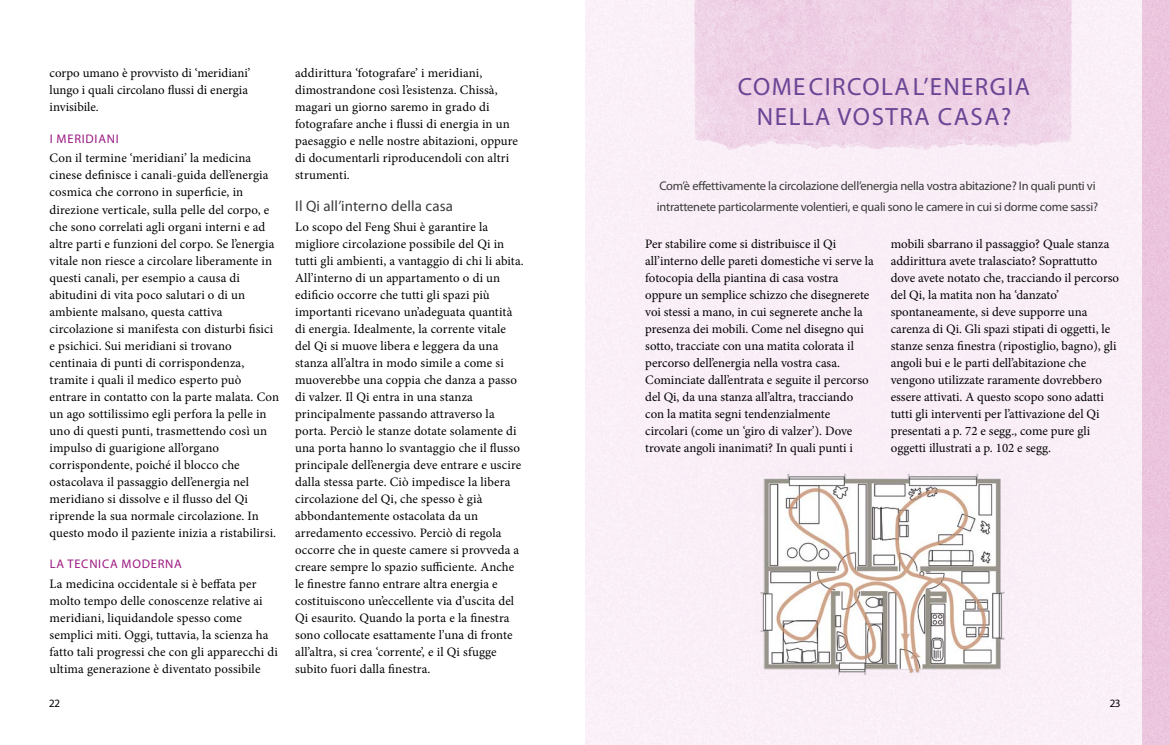
<style>
.page{position:relative;width:1170px;height:745px;background:#fff}
.page>*{position:absolute;margin:0;border:0;box-sizing:border-box;transform-origin:0 0}
.ueberschrift_sonders{font:25px/30px "Myriad Pro";letter-spacing:.06em;color:#6a4595;text-align:center}
.Grundschrift{font:15px "Myriad Pro";letter-spacing:.01em;color:#3c3c3b}
.fliesstext_abs{font:12.88px/17px "Minion Pro";letter-spacing:.005em;color:#000}
.Grundschrift-2{font:12.88px/17px "Minion Pro";letter-spacing:.01em;color:#000}
.fliesstext_abs-2{font:12.5px/21.2px "Myriad Pro";letter-spacing:-.02em;color:#3c3c3b}
.Ü5{font:12.5px "Myriad Pro";letter-spacing:.06em;color:#9c1a81}
.Pagina{font:11.25px "Myriad Pro";color:#000}
</style>
<div class="page">
<div style="left:572px;top:0;width:597px;height:744px;background:#fff;opacity:.5"></div>
<img style="left:693px;top:0;width:2px;height:116px">
<div style="left:1129px;top:0;width:40px;height:744px;background:#fff;opacity:.4"></div>
<img style="left:755px;top:470px;width:252px;height:206px">
<p class="fliesstext_abs" style="left:50px;top:65px;width:202px">corpo umano è provvisto di ‘meridiani’ lungo i quali circolano flussi di energia invisibile.</p>
<p class="Ü5" style="left:50px;top:131px;width:70px">I MERIDIANI</p>
<p class="fliesstext_abs" style="left:50px;top:150px;width:231px">Con il termine ‘meridiani’ la medicina cinese definisce i canali-guida dell’energia cosmica che corrono in superficie, in direzione verticale, sulla pelle del corpo, e che sono correlati agli organi interni e ad altre parti e funzioni del corpo. Se l’energia vitale non riesce a circolare liberamente in questi canali, per esempio a causa di abitudini di vita poco salutari o di un ambiente malsano, questa cattiva circolazione si manifesta con disturbi fisici e psichici. Sui meridiani si trovano centinaia di punti di corrispondenza, tramite i quali il medico esperto può entrare in contatto con la parte malata. Con un ago sottilissimo egli perfora la pelle in uno di questi punti, trasmettendo così un impulso di guarigione all’organo corrispondente, poiché il blocco che ostacolava il passaggio dell’energia nel meridiano si dissolve e il flusso del Qi riprende la sua normale circolazione. In questo modo il paziente inizia a ristabilirsi.</p>
<p class="Ü5" style="left:50px;top:556px;width:134px">LA TECNICA MODERNA</p>
<p class="Grundschrift-2" style="left:50px;top:575px;width:230px">La medicina occidentale si è beffata per molto tempo delle conoscenze relative ai meridiani, liquidandole spesso come semplici miti. Oggi, tuttavia, la scienza ha fatto tali progressi che con gli apparecchi di ultima generazione è diventato possibile</p>
<p class="Grundschrift-2" style="left:295px;top:65px;width:224px">addirittura ‘fotografare’ i meridiani, dimostrandone così l’esistenza. Chissà, magari un giorno saremo in grado di fotografare anche i flussi di energia in un paesaggio e nelle nostre abitazioni, oppure di documentarli riproducendoli con altri strumenti.</p>
<p class="Grundschrift" style="left:295px;top:196px;width:159px">Il Qi all’interno della casa</p>
<p class="fliesstext_abs" style="left:295px;top:218px;width:230px">Lo scopo del Feng Shui è garantire la migliore circolazione possibile del Qi in tutti gli ambienti, a vantaggio di chi li abita.<br>All’interno di un appartamento o di un edificio occorre che tutti gli spazi più importanti ricevano un’adeguata quantità di energia. Idealmente, la corrente vitale del Qi si muove libera e leggera da una stanza all’altra in modo simile a come si muoverebbe una coppia che danza a passo di valzer. Il Qi entra in una stanza principalmente passando attraverso la porta. Perciò le stanze dotate solamente di una porta hanno lo svantaggio che il flusso principale dell’energia deve entrare e uscire dalla stessa parte. Ciò impedisce la libera circolazione del Qi, che spesso è già abbondantemente ostacolata da un arredamento eccessivo. Perciò di regola occorre che in queste camere si provveda a creare sempre lo spazio sufficiente. Anche le finestre fanno entrare altra energia e costituiscono un’eccellente via d’uscita del Qi esaurito. Quando la porta e la finestra sono collocate esattamente l’una di fronte all’altra, si crea ‘corrente’, e il Qi sfugge subito fuori dalla finestra.</p>
<p class="ueberschrift_sonders" style="left:737px;top:71px;width:294px">COME CIRCOLA L’ENERGIA<br>NELLA VOSTRA CASA?</p>
<p class="fliesstext_abs-2" style="left:656px;top:174px;width:442px">Com’è effettivamente la circolazione dell’energia nella vostra abitazione? In quali punti vi intrattenete particolarmente volentieri, e quali sono le camere in cui si dorme come sassi?</p>
<p class="fliesstext_abs" style="left:645px;top:235px;width:230px">Per stabilire come si distribuisce il Qi all’interno delle pareti domestiche vi serve la fotocopia della piantina di casa vostra oppure un semplice schizzo che disegnerete voi stessi a mano, in cui segnerete anche la presenza dei mobili. Come nel disegno qui sotto, tracciate con una matita colorata il percorso dell’energia nella vostra casa.<br>Cominciate dall’entrata e seguite il percorso del Qi, da una stanza all’altra, tracciando con la matita segni tendenzialmente circolari (come un ‘giro di valzer’). Dove trovate angoli inanimati? In quali punti i</p>
<p class="fliesstext_abs" style="left:890px;top:235px;width:230px">mobili sbarrano il passaggio? Quale stanza addirittura avete tralasciato? Soprattutto dove avete notato che, tracciando il percorso del Qi, la matita non ha ‘danzato’ spontaneamente, si deve supporre una carenza di Qi. Gli spazi stipati di oggetti, le stanze senza finestra (ripostiglio, bagno), gli angoli bui e le parti dell’abitazione che vengono utilizzate raramente dovrebbero essere attivati. A questo scopo sono adatti tutti gli interventi per l’attivazione del Qi presentati a p. 72 e segg., come pure gli oggetti illustrati a p. 102 e segg.</p>
<p class="Pagina" style="left:50px;top:696px;width:12px">22</p>
<p class="Pagina" style="left:1110px;top:696px;width:12px">23</p>
</div>
